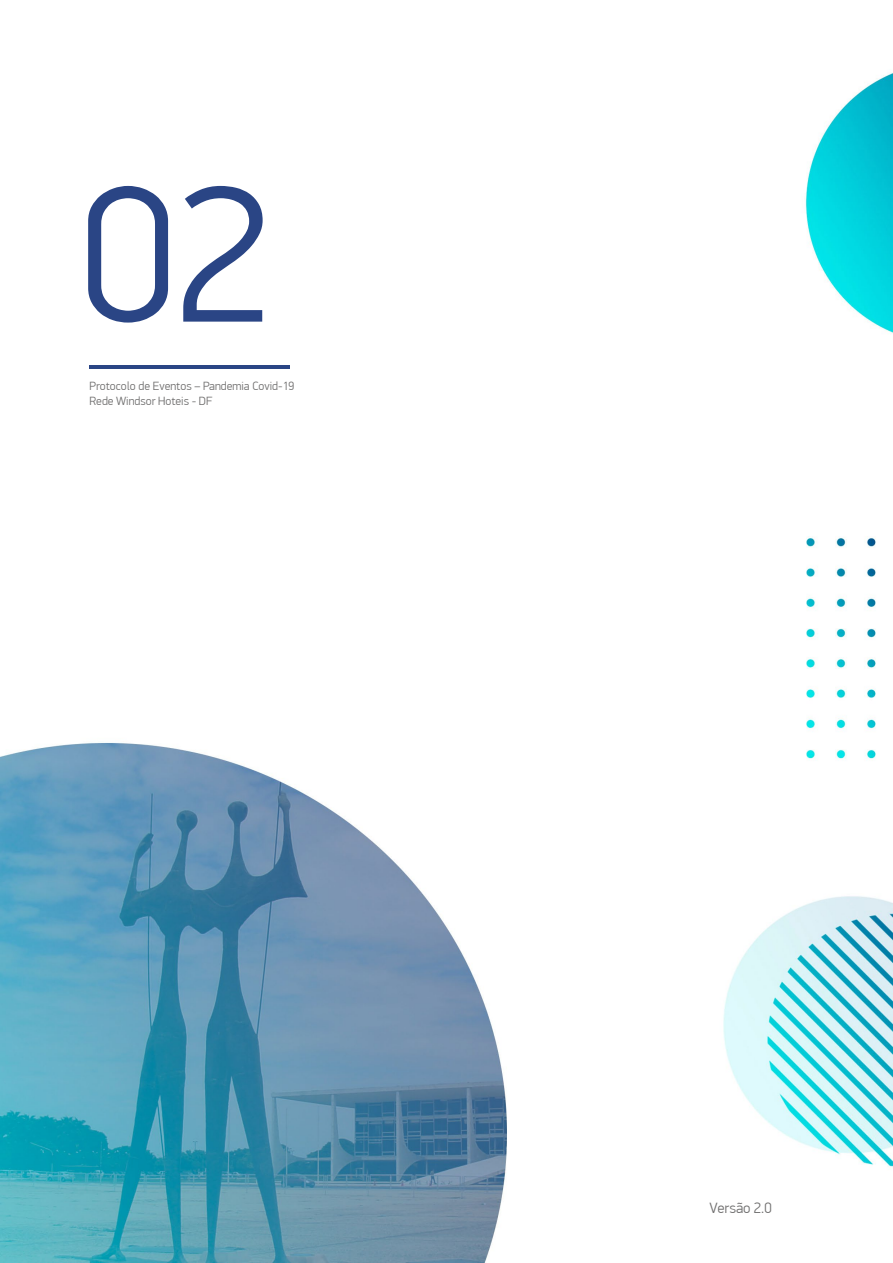
<style>
.page{position:relative;width:893px;height:1263px;background:#fff}
.page>*{position:absolute;margin:0;border:0;box-sizing:border-box;transform-origin:0 0}
.t1{font:300 194.85px "PF Din Display Pro";color:#2a4585}
.t2{font:300 15px "PF Din Display Pro";color:#706f6f}
.t3{font:300 12px/14.4px "PF Din Display Pro";color:#706f6f}
</style>
<div class="page">
<img style="left:0;top:73px;width:893px;height:1190px">
<hr style="left:90px;top:366px;width:200px;height:3px;background:#2a4585">
<h1 class="t1" style="left:81px;top:144px;width:191px">02</h1>
<p class="t3" style="left:90px;top:379px;width:206px">Protocolo de Eventos – Pandemia Covid-19<br>Rede Windsor Hoteis - DF</p>
<p class="t2" style="left:710px;top:1199px;width:64px">Versão 2.0</p>
</div>
